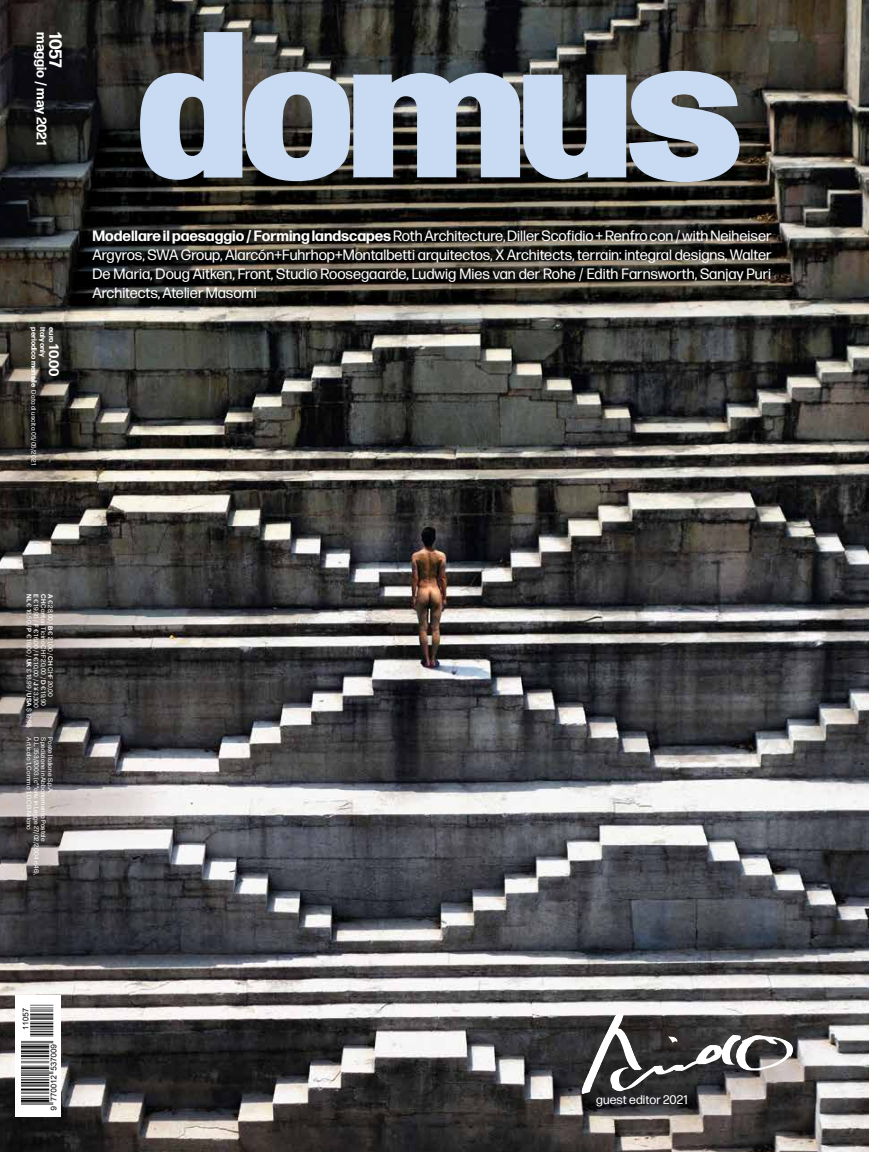
<style>
.page{position:relative;width:869px;height:1152px;background:#fff}
.page>*{position:absolute;margin:0;border:0;box-sizing:border-box;transform-origin:0 0}
.t1{font:700 17.5px "Forma DJR Text";color:#fff}
.t2{font:15px/18.8px "Forma DJR Text";color:#fff;text-align:justify}
.t3{font:700 13.75px "Forma DJR Text";color:#fff}
.t4{font:12.5px "Forma DJR Text";letter-spacing:.01em;color:#fff}
.t5{font:700 7.5px "Forma DJR Text";color:#fff}
.t6{font:6.5px/7.1px "Forma DJR Text";letter-spacing:.025em;color:#fff}
.s1{font-size:7.5px}
.s2{font-weight:700}
</style>
<div class="page">
<img style="left:0;top:0;width:868px;height:1152px">
<svg style="left:139px;top:32px;width:600px;height:150px;background:#848e99"></svg>
<img style="left:579px;top:1013px;width:223px;height:81px">
<div style="left:15px;top:994px;width:45px;height:122px;background:#fff"></div>
<img style="left:22px;top:1004px;width:35px;height:107px">
<p class="t3" style="left:51px;top:32px;width:115px;rotate:90deg">maggio / may 2021</p>
<p class="t1" style="left:67px;top:32px;width:37px;rotate:90deg">1057</p>
<p class="t3" style="left:63px;top:327px;width:51px;rotate:90deg"><span class="s1">euro</span> 10.00</p>
<p class="t5" style="left:39px;top:327px;width:62px;rotate:90deg">periodico mensile</p>
<p class="t5" style="left:48px;top:327px;width:32px;rotate:90deg">Italy only</p>
<p class="t6" style="left:38px;top:390px;width:76px;rotate:90deg">Data di uscita 05/05/2021</p>
<p class="t2" style="left:92px;top:226px;width:680px"><span class="s2">Modellare il paesaggio / Forming landscapes</span> Roth Architecture, Diller Scofidio + Renfro con / with Neiheiser Argyros, SWA Group, Alarcón+Fuhrhop+Montalbetti arquitectos, X Architects, terrain: integral designs, Walter De Maria, Doug Aitken, Front, Studio Roosegaarde, Ludwig Mies van der Rohe / Edith Farnsworth, Sanjay Puri Architects, Atelier Masomi</p>
<p class="t6" style="left:54px;top:594px;width:135px;rotate:90deg"><span class="s2">A</span> € 28,00 / <span class="s2">B</span> € 21,00 / <span class="s2">CH</span> CHF 20,00<br><span class="s2">CH</span> Canton Ticino CHF 20,00 / <span class="s2">D</span> € 19,90<br><span class="s2">E</span> € 19.95 / <span class="s2">F</span> € 16,00 / <span class="s2">I</span> € 10,00 / <span class="s2">J</span> ¥ 3,300<br><span class="s2">NL</span> € 16.50 / <span class="s2">P</span> € 19,00 / <span class="s2">UK</span> £ 18.99 / <span class="s2">USA</span> $ 19.95</p>
<p class="t6" style="left:33px;top:737px;width:94px;rotate:90deg">Articolo 1, Comma 1, DCB-Milano</p>
<p class="t6" style="left:40px;top:737px;width:139px;rotate:90deg">D.L.353/2003. (c**onv. in Legge 27/02/2004 n.46),</p>
<p class="t6" style="left:47px;top:737px;width:106px;rotate:90deg">Spedizione in Abbonamento Postale</p>
<p class="t6" style="left:54px;top:737px;width:58px;rotate:90deg">Poste Italiane S.p.A.</p>
<p class="t4" style="left:596px;top:1092px;width:93px">guest editor 2021</p>
</div>
